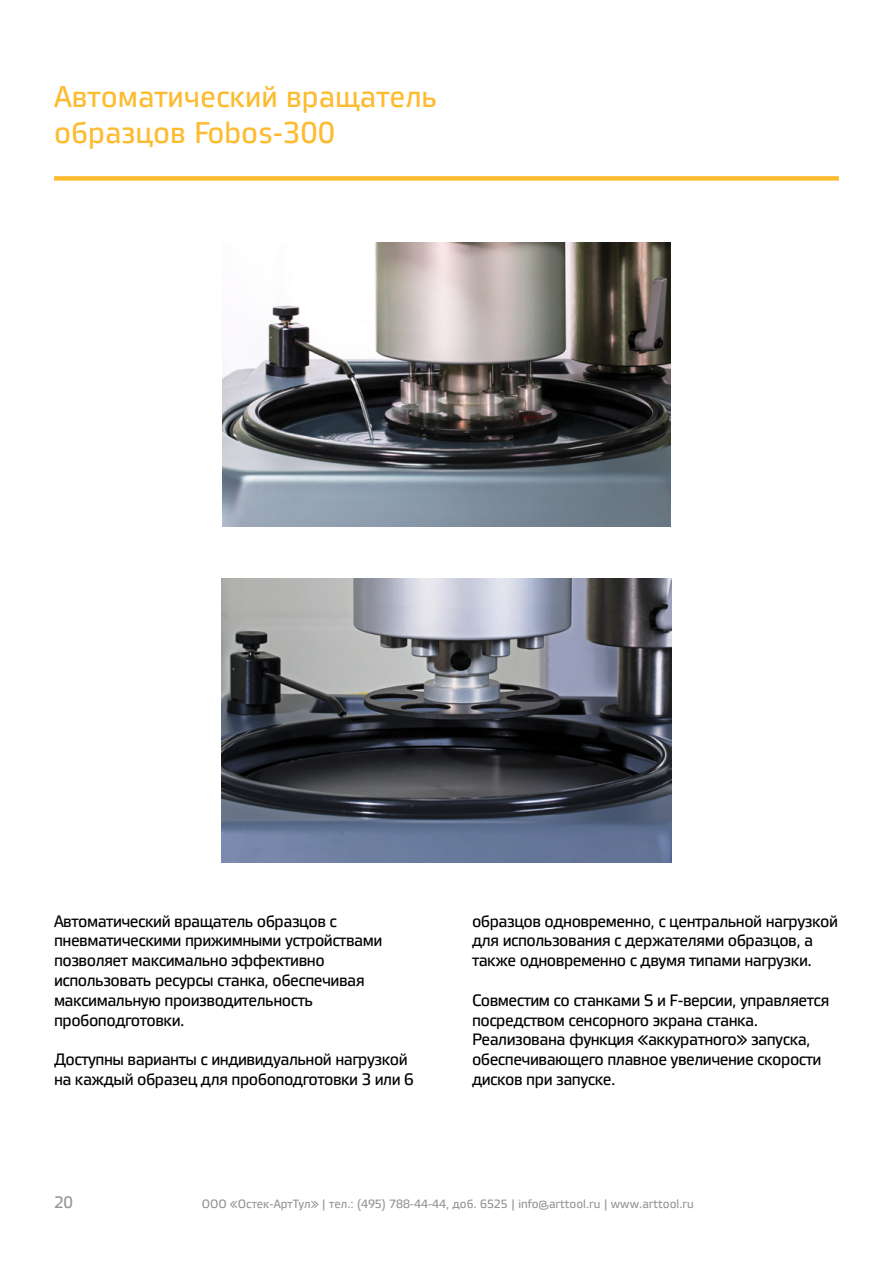
<style>
.page{position:relative;width:893px;height:1263px;background:#fff}
.page>*{position:absolute;margin:0;border:0;box-sizing:border-box;transform-origin:0 0}
.t1{font:30px/36px "Vida 32 Pro";color:#fdbb30}
.t2{font:16.5px/19.8px "Vida 32 Pro";letter-spacing:-.03em;color:#000}
.t3{font:16.5px "Vida 32 Pro";color:#939598}
.t4{font:12px "Vida 32 Pro";color:#939598}
</style>
<div class="page">
<div style="left:54px;top:176px;width:785px;height:5px;background:#fdbb30"></div>
<img style="left:222px;top:578px;width:449px;height:284px">
<img style="left:223px;top:242px;width:447px;height:284px">
<h1 class="t1" style="left:54px;top:78px;width:385px">Автоматический вращатель образцов Fobos-300</h1>
<p class="t2" style="left:54px;top:910px;width:330px">Автоматический вращатель образцов с пневматическими прижимными устройствами позволяет максимально эффективно использовать ресурсы станка, обеспечивая максимальную производительность пробоподготовки.</p>
<p class="t2" style="left:54px;top:1049px;width:361px">Доступны варианты с индивидуальной нагрузкой на каждый образец для пробоподготовки 3 или 6</p>
<p class="t2" style="left:472px;top:910px;width:368px">образцов одновременно, с центральной нагрузкой для использования с держателями образцов, а также одновременно с двумя типами нагрузки.</p>
<p class="t2" style="left:472px;top:989px;width:359px">Совместим со станками S и F-версии, управляется посредством сенсорного экрана станка.<br>Реализована функция «аккуратного» запуска, обеспечивающего плавное увеличение скорости дисков при запуске.</p>
<p class="t3" style="left:54px;top:1190px;width:21px">20</p>
<p class="t4" style="left:202px;top:1195px;width:494px">ООО «Остек-АртТул» | тел.: (495) 788-44-44, доб. 6525 | info@arttool.ru | www.arttool.ru</p>
</div>
